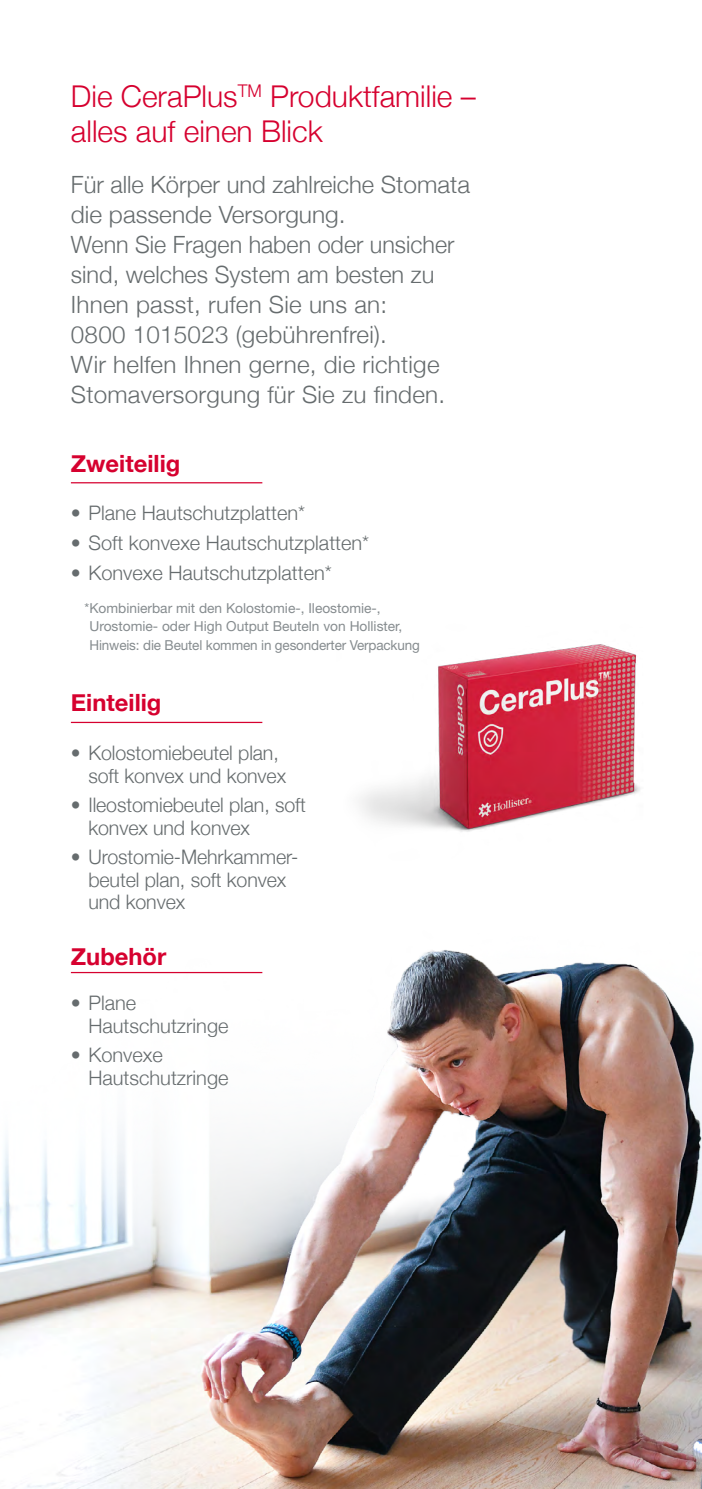
<style>
.page{position:relative;width:702px;height:1489px;background:#fff}
.page>*{position:absolute;margin:0;border:0;box-sizing:border-box;transform-origin:0 0}
.Überschrift_Fließtex{font:300 30px/35px "Helvetica Neue";color:#d6012f}
.Überschrift_Fließtex-2{font:300 23.75px/30px "Helvetica Neue";color:#666c6e}
.Überschrift_Fließtex-3{font:700 23.75px "Helvetica Neue";color:#d6012f}
.t1{font:300 20px/22.5px "Helvetica Neue";letter-spacing:-.005em;color:#666c6e}
.t2{font:13.75px/18.8px "Helvetica Neue LT Std";color:#868c8f}
</style>
<div class="page">
<img style="left:359px;top:644px;width:281px;height:188px">
<img style="left:0;top:950px;width:702px;height:538px">
<hr style="left:71px;top:482px;width:191px;height:1px;background:#d6012f">
<hr style="left:71px;top:971px;width:191px;height:2px;background:#d6012f">
<hr style="left:71px;top:721px;width:191px;height:2px;background:#d6012f">
<p class="Überschrift_Fließtex" style="left:71px;top:76px;width:406px">Die CeraPlus<sup>TM</sup> Produktfamilie – alles auf einen Blick</p>
<p class="Überschrift_Fließtex-2" style="left:71px;top:168px;width:401px">Für alle Körper und zahlreiche Stomata die passende Versorgung.<br>Wenn Sie Fragen haben oder unsicher sind, welches System am besten zu Ihnen passt, rufen Sie uns an:<br>0800 1015023 (gebührenfrei).<br>Wir helfen Ihnen gerne, die richtige Stomaversorgung für Sie zu finden.</p>
<p class="Überschrift_Fließtex-3" style="left:71px;top:444px;width:111px">Zweiteilig</p>
<p class="t1" style="left:71px;top:500px;width:236px">• Plane Hautschutzplatten*</p>
<p class="t1" style="left:71px;top:530px;width:300px">• Soft konvexe Hautschutzplatten*</p>
<p class="t1" style="left:71px;top:560px;width:262px">• Konvexe Hautschutzplatten*</p>
<p class="t2" style="left:89px;top:598px;width:332px;text-indent:-5px">*Kombinierbar mit den Kolostomie-, Ileostomie-,<br>Urostomie- oder High Output Beuteln von Hollister,<br>Hinweis: die Beutel kommen in gesonderter Verpackung</p>
<p class="Überschrift_Fließtex-3" style="left:71px;top:684px;width:92px">Einteilig</p>
<p class="t1" style="left:88px;top:740px;width:199px;text-indent:-18px">• Kolostomiebeutel plan, soft konvex und konvex</p>
<p class="t1" style="left:88px;top:792px;width:219px;text-indent:-18px">• Ileostomiebeutel plan, soft konvex und konvex</p>
<p class="t1" style="left:88px;top:844px;width:211px;text-indent:-18px">• Urostomie-Mehrkammer&shy;beutel plan, soft konvex und konvex</p>
<p class="Überschrift_Fließtex-3" style="left:71px;top:938px;width:97px">Zubehör</p>
<p class="t1" style="left:88px;top:990px;width:142px;text-indent:-18px">• Plane<br>Hautschutzringe</p>
<p class="t1" style="left:88px;top:1042px;width:142px;text-indent:-18px">• Konvexe<br>Hautschutzringe</p>
</div>
